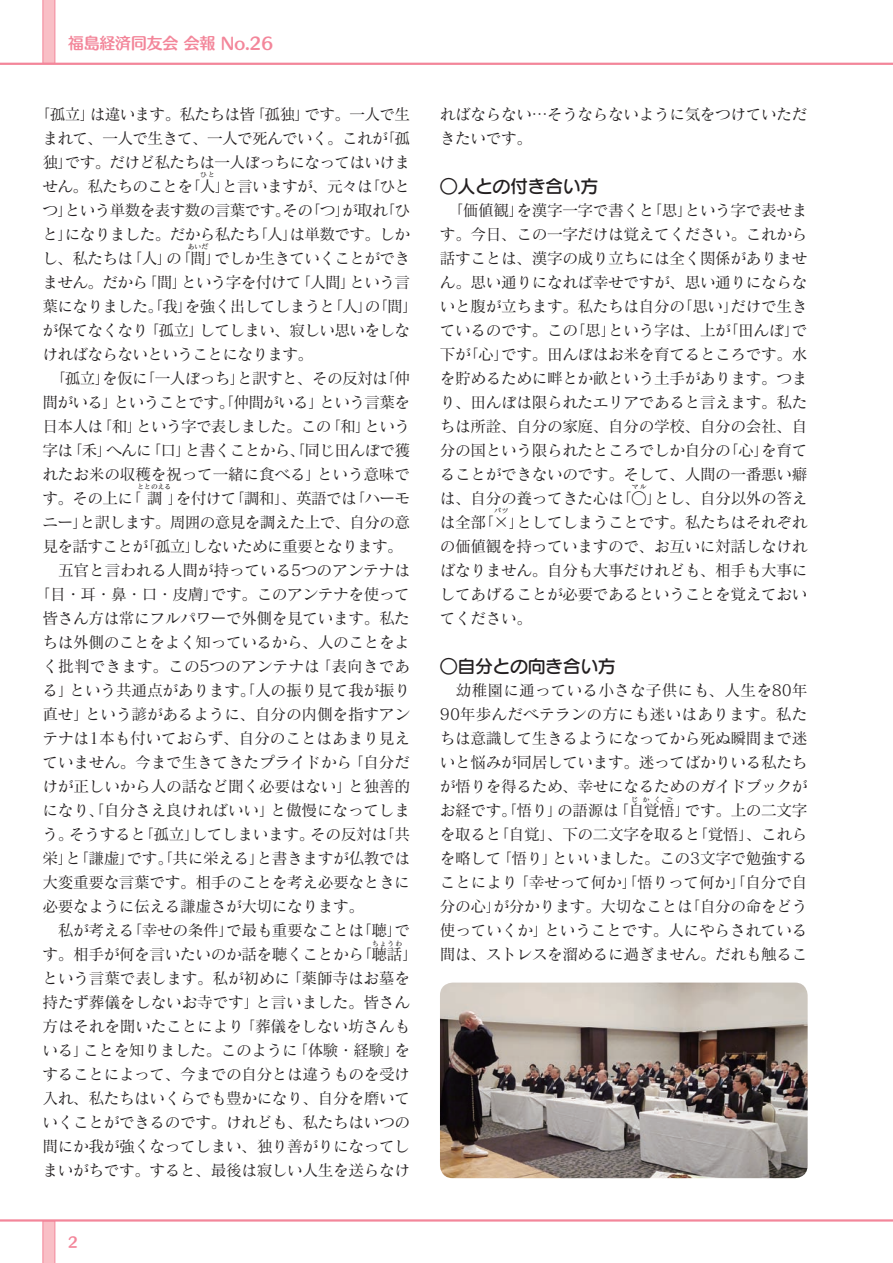
<style>
.page{position:relative;width:893px;height:1263px;background:#fff}
.page>*{position:absolute;margin:0;border:0;box-sizing:border-box;transform-origin:0 0}
.t1{font:18px "Seurat Pro DB";letter-spacing:-.025em;color:#231f20}
.t2{font:15.75px/24px "Matisse Pro M";letter-spacing:-.03em;color:#231f20;text-align:justify}
.t3{font:15.75px/24px "Matisse Pro M";letter-spacing:-.05em;color:#231f20;text-align:center}
.t4{font:15.75px "Matisse Pro M";color:#231f20}
.t5{font:15.75px "Matisse Pro M";letter-spacing:-.01em;color:#231f20}
.t6{font:15.75px "Humming Std B";color:#f3869a}
.t7{font:13.5px "Humming Std B";color:#f3869a}
.t8{font:6.75px "Matisse Pro M";letter-spacing:.15em;color:#231f20}
</style>
<div class="page">
<svg style="left:43px;top:0;width:12px;height:63px"></svg>
<svg style="left:43px;top:1221px;width:12px;height:42px"></svg>
<hr style="left:0;top:1219px;width:893px;height:2px;background:#f3869a">
<hr style="left:0;top:63px;width:893px;height:2px;background:#f3869a">
<img style="left:440px;top:982px;width:368px;height:196px">
<p class="t6" style="left:68px;top:31px;width:207px">福島経済同友会 会報 No.26</p>
<p class="t3" style="left:35px;top:102px;width:377px">「孤立」は違います。私たちは皆「孤独」です。一人で生まれて、一人で生きて、一人で死んでいく。これが「孤独」です。だけど私たちは一人ぼっちになってはいけません。私たちのことを「人」と言いますが、元々は「ひと</p>
<p class="t8" style="left:200px;top:171px;width:16px">ひと</p>
<p class="t2" style="left:43px;top:198px;width:369px">つ」という単数を表す数の言葉です。その「つ」が取れ「ひと」になりました。だから私たち「人」は単数です。しかし、私たちは「人」の「間」でしか生きていくことができ</p>
<p class="t8" style="left:188px;top:243px;width:22px">あいだ</p>
<p class="t3" style="left:43px;top:270px;width:377px;text-align:left">ません。だから「間」という字を付けて「人間」という言葉になりました。「我」を強く出してしまうと「人」の「間」が保てなくなり「孤立」してしまい、寂しい思いをしなければならないということになります。<br>　「孤立」を仮に「一人ぼっち」と訳すと、その反対は「仲間がいる」ということです。「仲間がいる」という言葉を日本人は「和」という字で表しました。この「和」という字は「禾」へんに「口」と書くことから、「同じ田んぼで獲れたお米の収穫を祝って一緒に食べる」という意味です。その上に「調」を付けて「調和」、英語では「ハーモ</p>
<p class="t8" style="left:137px;top:483px;width:35px">ととのえる</p>
<p class="t3" style="left:43px;top:510px;width:369px">ニー」と訳します。周囲の意見を調えた上で、自分の意</p>
<p class="t3" style="left:43px;top:534px;width:362px">見を話すことが「孤立」しないために重要となります。</p>
<p class="t2" style="left:43px;top:558px;width:369px">　五官と言われる人間が持っている5つのアンテナは</p>
<p class="t2" style="left:35px;top:582px;width:377px">「目・耳・鼻・口・皮膚」です。このアンテナを使って</p>
<p class="t2" style="left:43px;top:606px;width:369px">皆さん方は常にフルパワーで外側を見ています。私た</p>
<p class="t2" style="left:43px;top:630px;width:369px">ちは外側のことをよく知っているから、人のことをよ</p>
<p class="t4" style="left:43px;top:656px;width:369px">く批判できます。この5つのアンテナは「表向きであ</p>
<p class="t2" style="left:43px;top:678px;width:369px">る」という共通点があります。「人の振り見て我が振り</p>
<p class="t2" style="left:43px;top:702px;width:369px">直せ」という諺があるように、自分の内側を指すアン</p>
<p class="t5" style="left:43px;top:728px;width:369px">テナは1本も付いておらず、自分のことはあまり見え</p>
<p class="t2" style="left:43px;top:750px;width:369px">ていません。今まで生きてきたプライドから「自分だ</p>
<p class="t2" style="left:43px;top:774px;width:369px">けが正しいから人の話など聞く必要はない」と独善的</p>
<p class="t2" style="left:43px;top:798px;width:369px">になり、「自分さえ良ければいい」と傲慢になってしま</p>
<p class="t2" style="left:43px;top:822px;width:369px">う。そうすると「孤立」してしまいます。その反対は「共</p>
<p class="t2" style="left:43px;top:846px;width:369px">栄」と「謙虚」です。「共に栄える」と書きますが仏教では</p>
<p class="t2" style="left:43px;top:870px;width:369px">大変重要な言葉です。相手のことを考え必要なときに</p>
<p class="t2" style="left:43px;top:894px;width:323px">必要なように伝える謙虚さが大切になります。</p>
<p class="t2" style="left:43px;top:918px;width:369px">　私が考える「幸せの条件」で最も重要なことは「聴」で</p>
<p class="t2" style="left:43px;top:942px;width:377px">す。相手が何を言いたいのか話を聴くことから「聴話」</p>
<p class="t8" style="left:372px;top:939px;width:32px">ちょうわ</p>
<p class="t2" style="left:43px;top:966px;width:369px">という言葉で表します。私が初めに「薬師寺はお墓を持たず葬儀をしないお寺です」と言いました。皆さん方はそれを聞いたことにより「葬儀をしない坊さんもいる」ことを知りました。このように「体験・経験」をすることによって、今までの自分とは違うものを受け入れ、私たちはいくらでも豊かになり、自分を磨いていくことができるのです。けれども、私たちはいつの間にか我が強くなってしまい、独り善がりになってしまいがちです。すると、最後は寂しい人生を送らなけ</p>
<p class="t7" style="left:68px;top:1232px;width:11px">2</p>
<p class="t2" style="left:440px;top:102px;width:369px">ればならない…そうならないように気をつけていただきたいです。</p>
<p class="t1" style="left:440px;top:174px;width:160px">○人との付き合い方</p>
<p class="t2" style="left:440px;top:198px;width:369px">　「価値観」を漢字一字で書くと「思」という字で表せます。今日、この一字だけは覚えてください。これから話すことは、漢字の成り立ちには全く関係がありません。思い通りになれば幸せですが、思い通りにならないと腹が立ちます。私たちは自分の「思い」だけで生きているのです。この「思」という字は、上が「田んぼ」で下が「心」です。田んぼはお米を育てるところです。水を貯めるために畔とか畝という土手があります。つまり、田んぼは限られたエリアであると言えます。私たちは所詮、自分の家庭、自分の学校、自分の会社、自分の国という限られたところでしか自分の「心」を育てることができないのです。そして、人間の一番悪い癖は、自分の養ってきた心は「○」とし、自分以外の答え</p>
<p class="t8" style="left:632px;top:483px;width:16px">マル</p>
<p class="t2" style="left:440px;top:510px;width:369px">は全部「×」としてしまうことです。私たちはそれぞれ</p>
<p class="t8" style="left:494px;top:507px;width:16px">バツ</p>
<p class="t2" style="left:440px;top:534px;width:369px">の価値観を持っていますので、お互いに対話しなければなりません。自分も大事だけれども、相手も大事にしてあげることが必要であるということを覚えておいてください。</p>
<p class="t1" style="left:440px;top:654px;width:177px">○自分との向き合い方</p>
<p class="t2" style="left:440px;top:678px;width:369px">　幼稚園に通っている小さな子供にも、人生を80年90年歩んだベテランの方にも迷いはあります。私たちは意識して生きるようになってから死ぬ瞬間まで迷いと悩みが同居しています。迷ってばかりいる私たちが悟りを得るため、幸せになるためのガイドブックがお経です。「悟り」の語源は「自覚悟」です。上の二文字</p>
<p class="t8" style="left:631px;top:795px;width:43px">じかくご</p>
<p class="t2" style="left:440px;top:822px;width:369px">を取ると「自覚」、下の二文字を取ると「覚悟」、これらを略して「悟り」といいました。この3文字で勉強することにより「幸せって何か」「悟りって何か」「自分で自分の心」が分かります。大切なことは「自分の命をどう使っていくか」ということです。人にやらされている間は、ストレスを溜めるに過ぎません。だれも触るこ</p>
</div>
